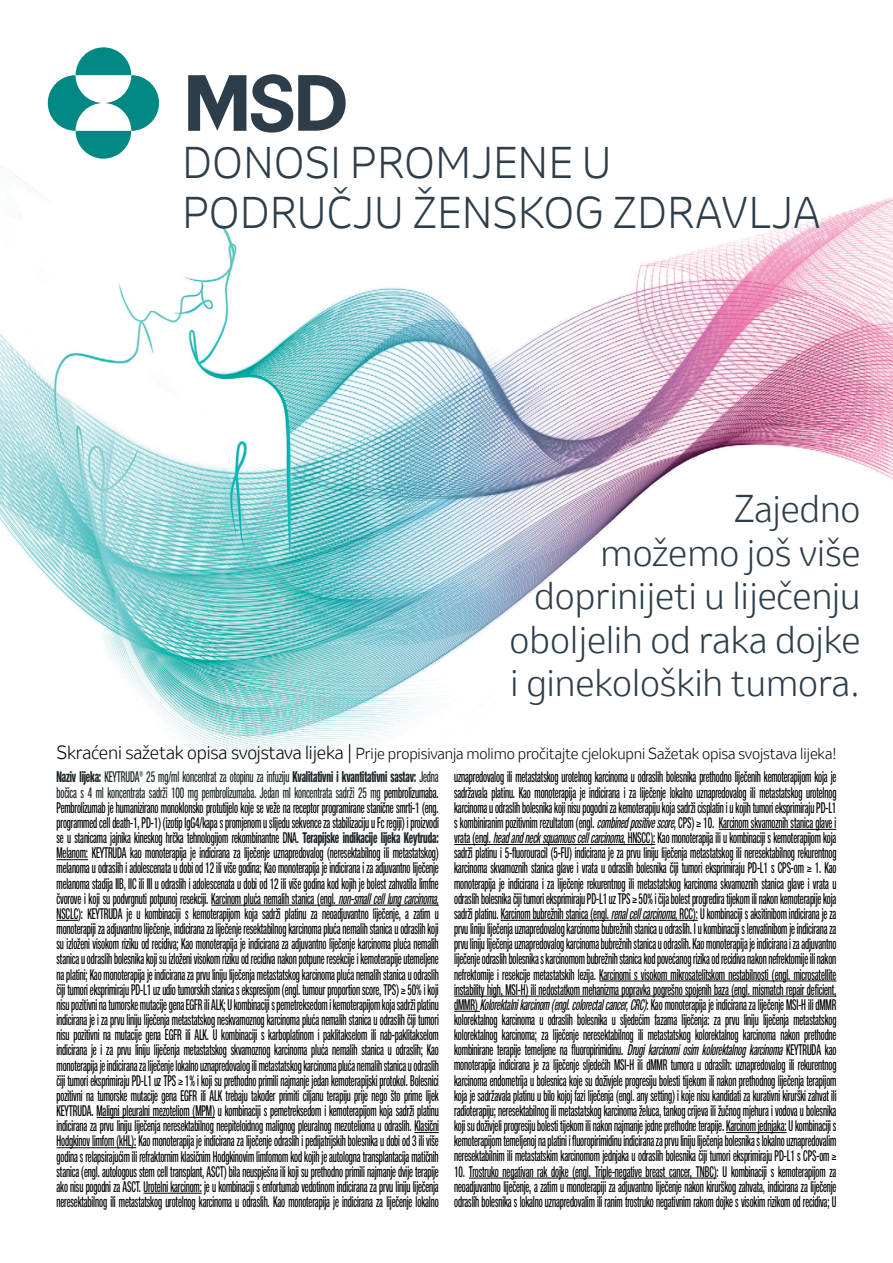
<style>
.page{position:relative;width:893px;height:1263px;background:#fff}
.page>*{position:absolute;margin:0;border:0;box-sizing:border-box;transform-origin:0 0}
.t1{font:300 41.55px/49.8px "Invention";color:#2d3e4a}
.t2{font:300 36.15px/43.5px "Invention";color:#2d3e4a;text-align:right}
.t3{font:15px/15.1px "Helvetica Neue LT 59 Compressed";letter-spacing:-.01em;color:#000;text-align:justify;scale:.89 1}
.t4{font:300 15px "Invention";letter-spacing:-.01em;color:#000}
.s1{font-size:18px}
.s2{font-family:"Helvetica Neue LT 79 Bold Compressed";color:#1b2528}
.s3{color:#1b2528}
.s4{font-style:italic}
</style>
<div class="page">
<img style="left:0;top:166px;width:893px;height:594px">
<hr style="left:57px;top:859px;width:31px;height:1px;background:#000">
<hr style="left:211px;top:905px;width:228px;height:1px;background:#000">
<svg style="left:57px;top:920px;width:21px;height:1px"></svg>
<hr style="left:97px;top:1117px;width:118px;height:1px;background:#000">
<svg style="left:414px;top:1132px;width:25px;height:1px"></svg>
<hr style="left:57px;top:1147px;width:79px;height:1px;background:#000">
<hr style="left:143px;top:1193px;width:59px;height:1px;background:#000">
<hr style="left:719px;top:829px;width:117px;height:1px;background:#000">
<hr style="left:454px;top:844px;width:201px;height:1px;background:#000">
<hr style="left:501px;top:920px;width:197px;height:1px;background:#000">
<hr style="left:599px;top:980px;width:237px;height:1px;background:#000">
<hr style="left:454px;top:996px;width:382px;height:1px;background:#000">
<svg style="left:454px;top:1011px;width:26px;height:1px"></svg>
<hr style="left:726px;top:1132px;width:60px;height:1px;background:#000">
<hr style="left:469px;top:1178px;width:248px;height:1px;background:#000">
<svg style="left:47px;top:47px;width:299px;height:112px"></svg>
<h1 class="t1" style="left:182px;top:137px;width:640px">DONOSI PROMJENE U<br>PODRUČJU ŽENSKOG ZDRAVLJA</h1>
<h2 class="t2" style="left:510px;top:487px;width:352px">Zajedno<br>možemo još više doprinijeti u liječenju oboljelih od raka dojke i ginekoloških tumora.</h2>
<p class="t4" style="left:57px;top:743px;width:781px"><span class="s1">Skraćeni sažetak opisa svojstava lijeka |</span> Prije propisivanja molimo pročitajte cjelokupni Sažetak opisa svojstava lijeka!</p>
<p class="t3" style="left:57px;top:769px;width:432px"><span class="s2">Naziv lijeka:</span> <span class="s3">KEYTRUDA</span><sup>®</sup> <span class="s3">25 mg/ml koncentrat za otopinu za infuziju</span> <span class="s2">Kvalitativni i kvantitativni sastav:</span> <span class="s3">Jedna bočica s 4 ml koncentrata sadrži 100 mg pembrolizumaba. Jedan ml koncentrata sadrži 25 mg</span> pembrolizumaba.<br>Pembrolizumab je humanizirano monoklonsko protutijelo koje se veže na receptor programirane stanične smrti‑1 (eng. programmed cell death‑1, PD‑1) (izotip IgG4/kapa s promjenom u slijedu sekvence za stabilizaciju u Fc regiji) i proizvodi se u stanicama jajnika kineskog hrčka tehnologijom rekombinantne DNA. <span class="s2">Terapijske indikacije lijeka Keytruda:<br></span>Melanom: KEYTRUDA kao monoterapija je indicirana za liječenje uznapredovalog (neresektabilnog ili metastatskog) melanoma u odraslih i adolescenata u dobi od 12 ili više godina; Kao monoterapija je indicirana i za adjuvantno liječenje melanoma stadija IIB, IIC ili III u odraslih i adolescenata u dobi od 12 ili više godina kod kojih je bolest zahvatila limfne čvorove i koji su podvrgnuti potpunoj resekciji. Karcinom pluća nemalih stanica (engl. <span class="s4">non‑smallcelllungcarcinoma</span>, NSCLC): KEYTRUDA je u kombinaciji s kemoterapijom koja sadrži platinu za neoadjuvantno liječenje, a zatim u monoterapiji za adjuvantno liječenje, indicirana za liječenje resektabilnog karcinoma pluća nemalih stanica u odraslih koji su izloženi visokom riziku od recidiva; Kao monoterapija je indicirana za adjuvantno liječenje karcinoma pluća nemalih stanica u odraslih bolesnika koji su izloženi visokom riziku od recidiva nakon potpune resekcije i kemoterapije utemeljene na platini; Kao monoterapija je indicirana za prvu liniju liječenja metastatskog karcinoma pluća nemalih stanica u odraslih čiji tumori eksprimiraju PD‑L1 uz udio tumorskih stanica s ekspresijom (engl. tumour proportion score, TPS) ≥ 50% i koji nisu pozitivni na tumorske mutacije gena EGFR ili ALK; U kombinaciji s pemetreksedom i kemoterapijom koja sadrži platinu indicirana je i za prvu liniju liječenja metastatskog neskvamoznog karcinoma pluća nemalih stanica u odraslih čiji tumori nisu pozitivni na mutacije gena EGFR ili ALK. U kombinaciji s karboplatinom i paklitakselom ili nab‑paklitakselom indicirana je i za prvu liniju liječenja metastatskog skvamoznog karcinoma pluća nemalih stanica u odraslih; Kao monoterapija je indicirana za liječenje lokalno uznapredovalog ili metastatskog karcinoma pluća nemalih stanica u odraslih čiji tumori eksprimiraju PD‑L1 uz TPS ≥ 1% i koji su prethodno primili najmanje jedan kemoterapijski protokol. Bolesnici pozitivni na tumorske mutacije gena EGFR ili ALK trebaju također primiti ciljanu terapiju prije nego što prime lijek KEYTRUDA. Maligni pleuralni mezoteliom (MPM) u kombinaciji s pemetreksedom i kemoterapijom koja sadrži platinu indicirana za prvu liniju liječenja neresektabilnog neepiteloidnog malignog pleuralnog mezotelioma u odraslih. Klasični Hodgkinov limfom (kHL): Kao monoterapija je indicirana za liječenje odraslih i pedijatrijskih bolesnika u dobi od 3 ili više godina s relapsirajućim ili refraktornim klasičnim Hodgkinovim limfomom kod kojih je autologna transplantacija matičnih stanica (engl. autologous stem cell transplant, ASCT) bila neuspješna ili koji su prethodno primili najmanje dvije terapije ako nisu pogodni za ASCT. Urotelni karcinom: je u kombinaciji s enfortumab vedotinom indicirana za prvu liniju liječenja neresektabilnog ili metastatskog urotelnog karcinoma u odraslih. Kao monoterapija je indicirana za liječenje lokalno</p>
<p class="t3" style="left:454px;top:769px;width:431px">uznapredovalog ili metastatskog urotelnog karcinoma u odraslih bolesnika prethodno liječenih kemoterapijom koja je sadržavala platinu. Kao monoterapija je indicirana i za liječenje lokalno uznapredovalog ili metastatskog urotelnog karcinoma u odraslih bolesnika koji nisu pogodni za kemoterapiju koja sadrži cisplatin i u kojih tumori eksprimiraju PD‑L1 s kombiniranim pozitivnim rezultatom (engl. <span class="s4">combinedpositivescore</span>, CPS) ≥ 10. Karcinom skvamoznih stanica glave i vrata (engl. <span class="s4">headandnecksquamouscellcarcinoma</span>, HNSCC): Kao monoterapija ili u kombinaciji s kemoterapijom koja sadrži platinu i 5‑fluorouracil (5‑FU) indicirana je za prvu liniju liječenja metastatskog ili neresektabilnog rekurentnog karcinoma skvamoznih stanica glave i vrata u odraslih bolesnika čiji tumori eksprimiraju PD‑L1 s CPS‑om ≥ 1. Kao monoterapija je indicirana i za liječenje rekurentnog ili metastatskog karcinoma skvamoznih stanica glave i vrata u odraslih bolesnika čiji tumori eksprimiraju PD‑L1 uz TPS ≥ 50% i čija bolest progredira tijekom ili nakon kemoterapije koja sadrži platinu. Karcinom bubrežnih stanica (engl. <span class="s4">renalcellcarcinoma</span>, RCC): U kombinaciji s aksitinibom indicirana je za prvu liniju liječenja uznapredovalog karcinoma bubrežnih stanica u odraslih. I u kombinaciji s lenvatinibom je indicirana za prvu liniju liječenja uznapredovalog karcinoma bubrežnih stanica u odraslih. Kao monoterapija je indicirana i za adjuvantno liječenje odraslih bolesnika s karcinomom bubrežnih stanica kod povećanog rizika od recidiva nakon nefrektomije ili nakon nefrektomije i resekcije metastatskih lezija. Karcinomi s visokom mikrosatelitskom nestabilnosti (engl. microsatellite instability high, MSI‑H) ili nedostatkom mehanizma popravka pogrešno spojenih baza (engl. mismatch repair deficient, dMMR) <span class="s4">Kolorektalnikarcinom (engl.colorectalcancer,CRC)</span>: Kao monoterapija je indicirana za liječenje MSI‑H ili dMMR kolorektalnog karcinoma u odraslih bolesnika u sljedećim fazama liječenja: za prvu liniju liječenja metastatskog kolorektalnog karcinoma; za liječenje neresektabilnog ili metastatskog kolorektalnog karcinoma nakon prethodne kombinirane terapije temeljene na fluoropirimidinu. <span class="s4">Drugikarcinomiosim kolorektalnogkarcinoma</span>KEYTRUDA kao monoterapija indicirana je za liječenje sljedećih MSI‑H ili dMMR tumora u odraslih: uznapredovalog ili rekurentnog karcinoma endometrija u bolesnica koje su doživjele progresiju bolesti tijekom ili nakon prethodnog liječenja terapijom koja je sadržavala platinu u bilo kojoj fazi liječenja (engl. any setting) i koje nisu kandidati za kurativni kirurški zahvat ili radioterapiju; neresektabilnog ili metastatskog karcinoma želuca, tankog crijeva ili žučnog mjehura i vodova u bolesnika koji su doživjeli progresiju bolesti tijekom ili nakon najmanje jedne prethodne terapije. Karcinom jednjaka: U kombinaciji s kemoterapijom temeljenoj na platini i fluoropirimidinu indicirana za prvu liniju liječenja bolesnika s lokalno uznapredovalim neresektabilnim ili metastatskim karcinomom jednjaka u odraslih bolesnika čiji tumori eksprimiraju PD‑L1 s CPS‑om ≥</p>
<p class="t3" style="left:454px;top:1164px;width:431px">10. Trostruko negativan rak dojke (engl. Triple‑negative breast cancer, TNBC): U kombinaciji s kemoterapijom za neoadjuvantno liječenje, a zatim u monoterapiji za adjuvantno liječenje nakon kirurškog zahvata, indicirana za liječenje odraslih bolesnika s lokalno uznapredovalim ili ranim trostruko negativnim rakom dojke s visokim rizikom od recidiva; U</p>
</div>
